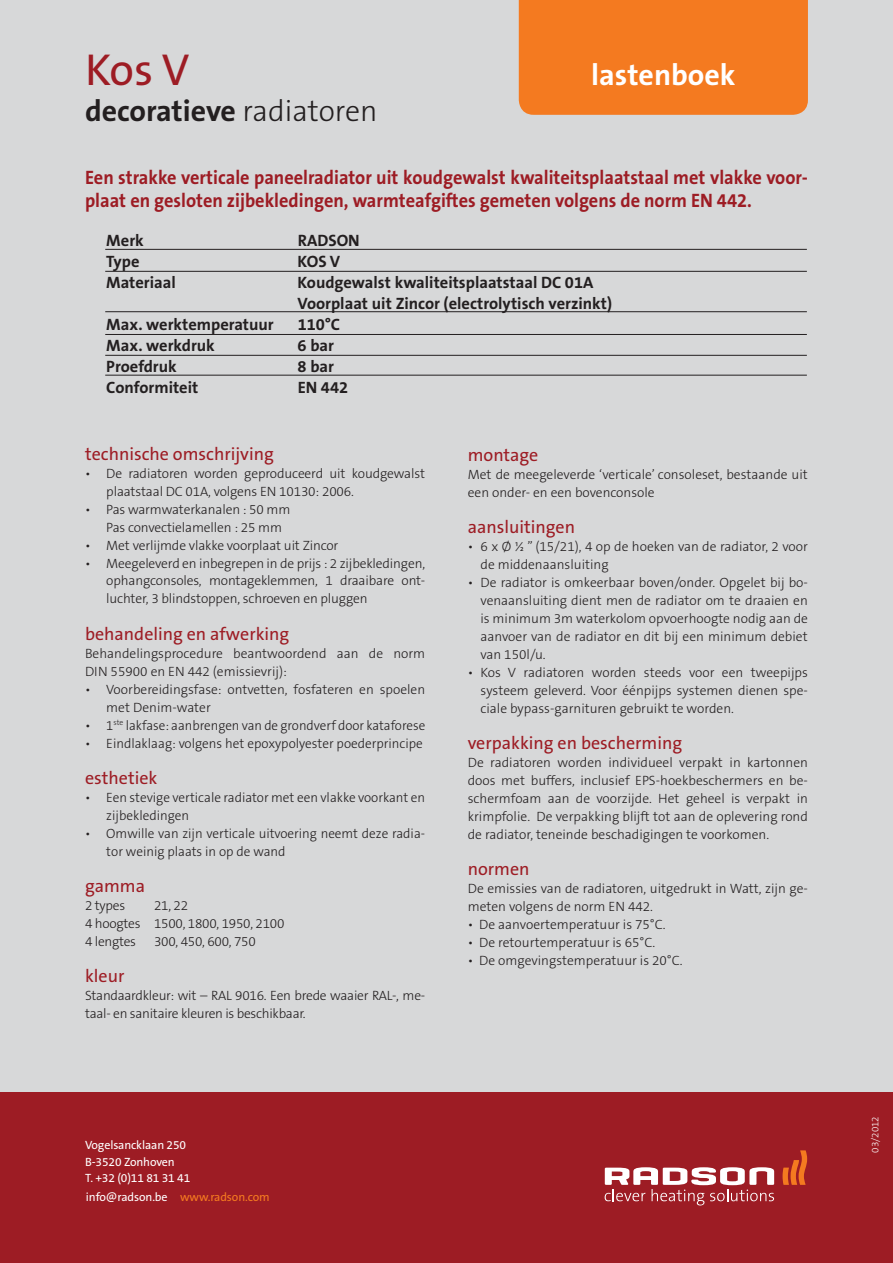
<style>
.page{position:relative;width:893px;height:1263px;background:#fff}
.page>*{position:absolute;margin:0;border:0;box-sizing:border-box;transform-origin:0 0}
.t1{font:45px "The Sans B5 Plain";color:#9d1c24}
.t2{font:700 30px "The Sans B7";letter-spacing:-.005em;color:#231f20}
.t3{font:700 30px "The Sans B7";color:#fff}
.t4{font:700 19.5px/23.4px "The Sans B7";color:#9d1c24;scale:.94 1}
.t5{font:18px "The Sans B5 Plain";color:#9d1c24}
.t6{font:700 16.5px/21px "The Sans B7";color:#231f20}
.t7{font:300 13.5px/18px "The Sans B3";color:#231f20}
.t8{font:300 13.5px/18px "The Sans B3";letter-spacing:-.02em;color:#231f20}
.t9{font:12px/16.5px "The Sans B5 Plain";letter-spacing:-.01em;color:#fff}
.t10{font:300 9.75px "The Sans B3";color:#fff}
.s1{font-family:"The Sans B3";font-weight:300}
.s2{color:#f47a20}
</style>
<div class="page">
<div style="left:0;top:0;width:893px;height:1116px;background:#d7d8d9"></div>
<div style="left:519px;top:0;width:289px;height:115px;background:#f47a20"></div>
<hr style="left:105px;top:249px;width:702px;height:1px;background:#231f20">
<hr style="left:105px;top:271px;width:702px;height:1px;background:#231f20">
<hr style="left:105px;top:311px;width:702px;height:1px;background:#231f20">
<hr style="left:105px;top:355px;width:702px;height:1px;background:#231f20">
<hr style="left:105px;top:334px;width:702px;height:1px;background:#231f20">
<hr style="left:105px;top:375px;width:702px;height:1px;background:#231f20">
<div style="left:0;top:1093px;width:893px;height:170px;background:#9d1c24"></div>
<svg style="left:783px;top:1150px;width:24px;height:35px"></svg>
<svg style="left:605px;top:1167px;width:169px;height:38px"></svg>
<h1 class="t1" style="left:85px;top:48px;width:106px">Kos V</h1>
<h2 class="t3" style="left:591px;top:60px;width:146px">lastenboek</h2>
<h2 class="t2" style="left:85px;top:96px;width:294px">decoratieve <span class="s1">radiatoren</span></h2>
<h3 class="t4" style="left:85px;top:166px;width:770px">Een strakke verticale paneelradiator uit koudgewalst kwaliteitsplaatstaal met vlakke voor&shy;plaat en gesloten zijbekledingen, warmteafgiftes gemeten volgens de norm EN 442.</h3>
<p class="t6" style="left:106px;top:231px;width:39px">Merk</p>
<p class="t6" style="left:298px;top:231px;width:64px">RADSON</p>
<p class="t6" style="left:106px;top:252px;width:35px">Type</p>
<p class="t6" style="left:298px;top:252px;width:44px">KOS V</p>
<p class="t6" style="left:106px;top:273px;width:71px">Materiaal</p>
<p class="t6" style="left:298px;top:273px;width:316px">Koudgewalst kwaliteitsplaatstaal DC 01A<br>Voorplaat uit Zincor (electrolytisch verzinkt)</p>
<p class="t6" style="left:106px;top:315px;width:169px">Max. werktemperatuur</p>
<p class="t6" style="left:298px;top:315px;width:44px">110°C</p>
<p class="t6" style="left:106px;top:336px;width:110px">Max. werkdruk</p>
<p class="t6" style="left:298px;top:336px;width:38px">6 bar</p>
<p class="t6" style="left:106px;top:357px;width:72px">Proefdruk</p>
<p class="t6" style="left:298px;top:357px;width:38px">8 bar</p>
<p class="t6" style="left:106px;top:378px;width:94px">Conformiteit</p>
<p class="t6" style="left:298px;top:378px;width:52px">EN 442</p>
<h3 class="t5" style="left:85px;top:444px;width:190px">technische omschrijving</h3>
<p class="t7" style="left:106px;top:465px;width:320px;text-indent:-21px">• De radiatoren worden geproduceerd uit koudgewalst plaatstaal DC 01A, volgens EN 10130: 2006.</p>
<p class="t7" style="left:106px;top:500px;width:186px;text-indent:-21px">• Pas warmwaterkanalen : 50 mm<br>Pas convectielamellen : 25 mm</p>
<p class="t7" style="left:85px;top:536px;width:255px">• Met verlijmde vlakke voorplaat uit Zincor</p>
<p class="t7" style="left:106px;top:554px;width:320px;text-align:justify;text-indent:-21px">• Meegeleverd en inbegrepen in de prijs : 2 zijbekledingen, ophangconsoles, montageklemmen, 1 draaibare ont&shy;luchter, 3 blindstoppen, schroeven en pluggen</p>
<h3 class="t5" style="left:85px;top:624px;width:206px">behandeling en afwerking</h3>
<p class="t7" style="left:85px;top:645px;width:342px">Behandelingsprocedure beantwoordend aan de norm<br>DIN 55900 en EN 442 (emissievrij):</p>
<p class="t7" style="left:106px;top:680px;width:320px;text-indent:-21px">• Voorbereidingsfase: ontvetten, fosfateren en spoelen met Denim-water</p>
<p class="t7" style="left:85px;top:717px;width:342px">• 1<sup>ste</sup> lakfase: aanbrengen van de grondverf door kataforese</p>
<p class="t7" style="left:85px;top:735px;width:339px">• Eindlaklaag: volgens het epoxypolyester poederprincipe</p>
<h3 class="t5" style="left:85px;top:768px;width:74px">esthetiek</h3>
<p class="t7" style="left:106px;top:789px;width:320px;text-indent:-21px">• Een stevige verticale radiator met een vlakke voorkant en zijbekledingen</p>
<p class="t7" style="left:106px;top:824px;width:320px;text-indent:-21px">• Omwille van zijn verticale uitvoering neemt deze radia&shy;tor weinig plaats in op de wand</p>
<h3 class="t5" style="left:85px;top:876px;width:62px">gamma</h3>
<p class="t7" style="left:85px;top:897px;width:42px">2 types</p>
<p class="t8" style="left:85px;top:897px;width:201px;text-indent:69px">21, 22<br>4 hoogtes 1500, 1800, 1950, 2100<br>4 lengtes</p>
<p class="t8" style="left:154px;top:932px;width:103px">300, 450, 600, 750</p>
<h3 class="t5" style="left:85px;top:966px;width:41px">kleur</h3>
<p class="t8" style="left:85px;top:987px;width:342px">Standaardkleur: wit – RAL 9016. Een brede waaier RAL-, me&shy;taal- en sanitaire kleuren is beschikbaar.</p>
<h3 class="t5" style="left:468px;top:446px;width:72px">montage</h3>
<p class="t7" style="left:468px;top:466px;width:341px">Met de meegeleverde ‘verticale’ consoleset, bestaande uit een onder- en een bovenconsole</p>
<h3 class="t5" style="left:468px;top:518px;width:109px">aansluitingen</h3>
<p class="t7" style="left:480px;top:538px;width:329px;text-indent:-13px">• 6 x Ø ½ ” (15/21), 4 op de hoeken van de radiator, 2 voor de middenaansluiting</p>
<p class="t7" style="left:480px;top:574px;width:329px;text-align:justify;text-indent:-13px">• De radiator is omkeerbaar boven/onder. Opgelet bij bo&shy;venaansluiting dient men de radiator om te draaien en is minimum 3m waterkolom opvoerhoogte nodig aan de aanvoer van de radiator en dit bij een minimum debiet van 150l/u.</p>
<p class="t7" style="left:480px;top:664px;width:329px;text-align:justify;text-indent:-13px">• Kos V radiatoren worden steeds voor een tweepijps systeem geleverd. Voor éénpijps systemen dienen spe&shy;ciale bypass-garnituren gebruikt te worden.</p>
<h3 class="t5" style="left:468px;top:734px;width:216px">verpakking en bescherming</h3>
<p class="t7" style="left:468px;top:754px;width:342px;text-align:justify">De radiatoren worden individueel verpakt in kartonnen doos met buffers, inclusief EPS-hoekbeschermers en be&shy;schermfoam aan de voorzijde. Het geheel is verpakt in krimpfolie. De verpakking blijft tot aan de oplevering rond de radiator, teneinde beschadigingen te voorkomen.</p>
<h3 class="t5" style="left:468px;top:860px;width:63px">normen</h3>
<p class="t7" style="left:468px;top:880px;width:342px">De emissies van de radiatoren, uitgedrukt in Watt, zijn ge&shy;meten volgens de norm EN 442.</p>
<p class="t7" style="left:468px;top:916px;width:199px">• De aanvoertemperatuur is 75°C.</p>
<p class="t7" style="left:468px;top:934px;width:189px">• De retourtemperatuur is 65°C.</p>
<p class="t7" style="left:468px;top:952px;width:217px">• De omgevingstemperatuur is 20°C.</p>
<p class="t9" style="left:85px;top:1137px;width:107px">Vogelsancklaan 250<br>B-3520 Zonhoven<br>T. +32 (0)11 81 31 41</p>
<p class="t9" style="left:86px;top:1189px;width:185px">info@radson.be <span class="s2">www.radson.com</span></p>
<p class="t10" style="left:870px;top:1122px;width:7px;rotate:-90deg">1</p>
<p class="t10" style="left:870px;top:1152px;width:38px;rotate:-90deg">03/2012</p>
<p class="t10" style="left:870px;top:1147px;width:7px;rotate:-90deg">5</p>
</div>
